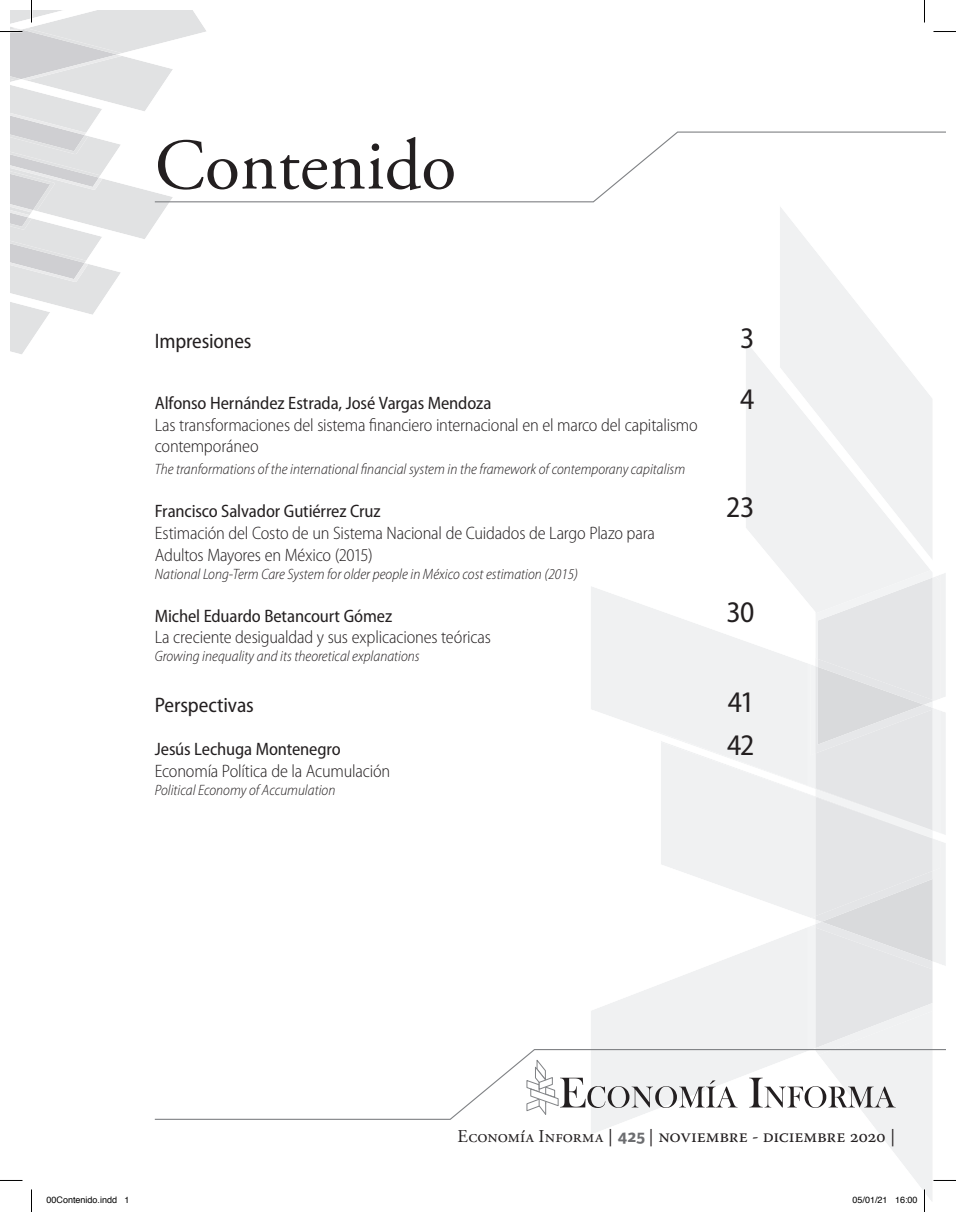
<style>
.page{position:relative;width:956px;height:1212px;background:#fff}
.page>*{position:absolute;margin:0;border:0;box-sizing:border-box;transform-origin:0 0}
.t1{font:72px "Adobe Garamond Pro";color:#231f20}
.t2{font:semi-condensed 30px "Myriad Pro";letter-spacing:-.03em;color:#231f20}
.t3{font:semi-condensed 21px "Myriad Pro";letter-spacing:-.01em;color:#231f20}
.t4{font:300 semi-condensed 18px/21.6px "Myriad Pro";letter-spacing:-.01em;color:#231f20}
.t5{font:semi-condensed 18px "Myriad Pro";letter-spacing:-.005em;color:#231f20}
.t6{font:18px "Warnock Pro";letter-spacing:-.005em;color:#231f20}
.t7{font:italic 300 semi-condensed 15px "Myriad Pro";color:#231f20}
.t8{font:9px "Helvetica";color:#000}
.s1{font-family:"Adobe Garamond Pro"}
.s2{font-family:"Karmina Sans";font-weight:700;color:#6c6d70}
</style>
<div class="page">
<svg style="left:780px;top:207px;width:89px;height:112px;fill:#f0f1f2"></svg>
<svg style="left:746px;top:319px;width:156px;height:42px;fill:#f0f1f2"></svg>
<svg style="left:216px;top:131px;width:730px;height:72px"></svg>
<svg style="left:154px;top:1056px;width:372px;height:64px"></svg>
<svg style="left:933px;top:31px;width:23px;height:1px"></svg>
<svg style="left:0;top:0;width:216px;height:354px"></svg>
<svg style="left:31px;top:1189px;width:1px;height:22px"></svg>
<svg style="left:924px;top:0;width:1px;height:22px"></svg>
<svg style="left:526px;top:361px;width:430px;height:850px"></svg>
<h1 class="t1" style="left:155px;top:122px;width:303px">Contenido</h1>
<p class="t3" style="left:155px;top:327px;width:98px">Impresiones</p>
<h2 class="t2" style="left:740px;top:319px;width:16px">3</h2>
<p class="t5" style="left:155px;top:392px;width:338px">Alfonso Hernández Estrada, José Vargas Mendoza</p>
<h2 class="t2" style="left:740px;top:380px;width:16px">4</h2>
<p class="t4" style="left:155px;top:413px;width:544px">Las transformaciones del sistema financiero internacional en el marco del capitalismo contemporáneo</p>
<p class="t7" style="left:155px;top:460px;width:532px">The tranformations of the international financial system in the framework of contemporany capitalism</p>
<p class="t5" style="left:155px;top:500px;width:227px">Francisco Salvador Gutiérrez Cruz</p>
<h2 class="t2" style="left:726px;top:488px;width:30px">23</h2>
<p class="t4" style="left:155px;top:522px;width:502px">Estimación del Costo de un Sistema Nacional de Cuidados de Largo Plazo para<br>Adultos Mayores en México (2015)</p>
<p class="t7" style="left:155px;top:564px;width:425px">National Long-Term Care System for older people in México cost estimation (2015)</p>
<p class="t5" style="left:155px;top:604px;width:239px">Michel Eduardo Betancourt Gómez</p>
<h2 class="t2" style="left:726px;top:593px;width:30px">30</h2>
<p class="t4" style="left:155px;top:626px;width:338px">La creciente desigualdad y sus explicaciones teóricas</p>
<p class="t7" style="left:155px;top:647px;width:266px">Growing inequality and its theoretical explanations</p>
<p class="t3" style="left:155px;top:691px;width:101px">Perspectivas</p>
<h2 class="t2" style="left:728px;top:683px;width:28px">41</h2>
<p class="t5" style="left:155px;top:737px;width:188px">Jesús Lechuga Montenegro</p>
<h2 class="t2" style="left:727px;top:726px;width:29px">42</h2>
<p class="t4" style="left:155px;top:759px;width:237px">Economía Política de la Acumulación</p>
<p class="t7" style="left:155px;top:780px;width:182px">Political Economy of Accumulation</p>
<p class="t6" style="left:458px;top:1124px;width:440px"><span class="s1">Economía Informa</span> | <span class="s2">425</span> | noviembre - diciembre 2020 |</p>
<p class="t8" style="left:46px;top:1192px;width:85px">00Contenido.indd 1</p>
<p class="t8" style="left:852px;top:1192px;width:67px">05/01/21 16:00</p>
</div>
